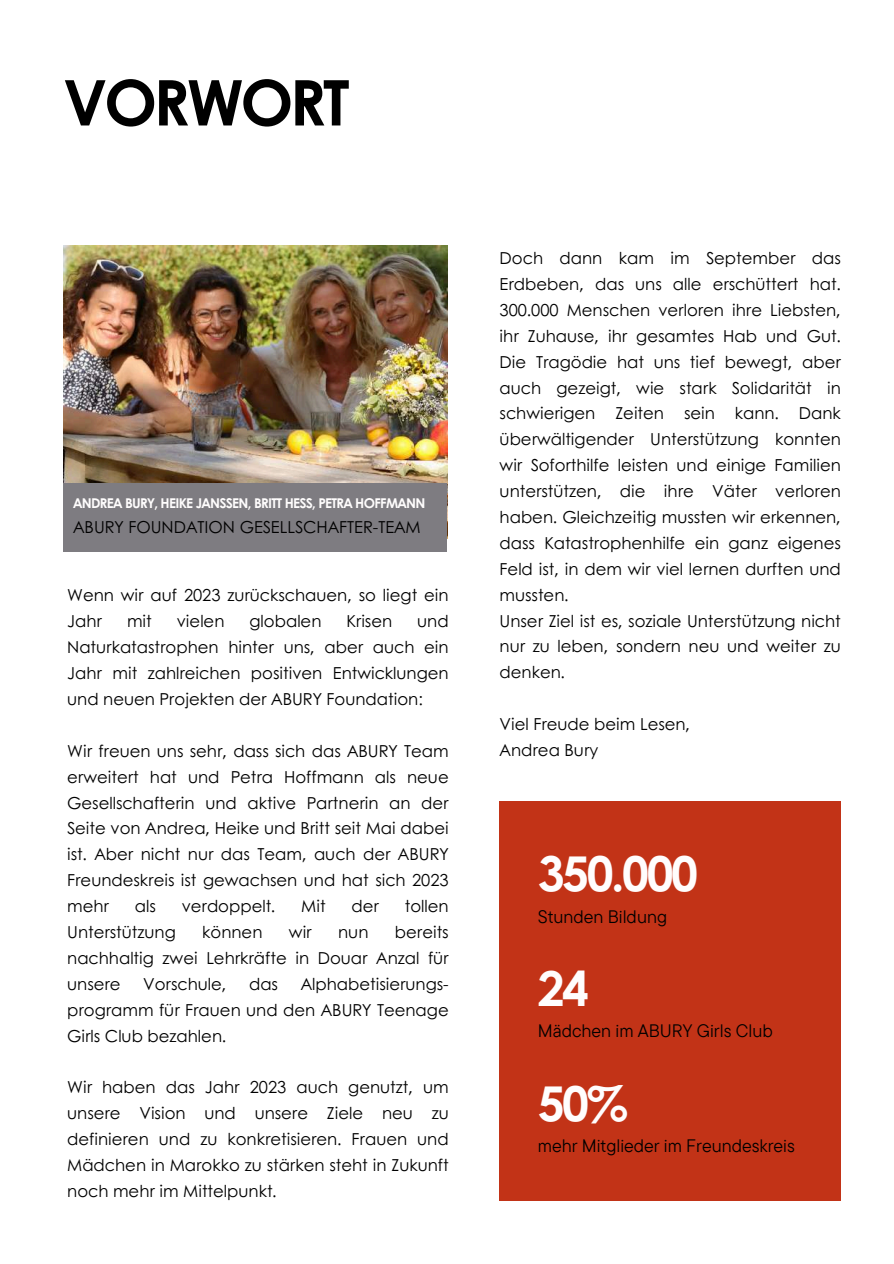
<style>
.page{position:relative;width:894px;height:1264px;background:#fff}
.page>*{position:absolute;margin:0;border:0;box-sizing:border-box;transform-origin:0 0}
.t1{font:700 63px "Century Gothic";letter-spacing:-.05em;color:#000}
.t2{font:700 48px "Century Gothic";letter-spacing:-.05em;color:#fffdfd}
.t3{font:18px "TT Commons Pro";color:#000}
.t4{font:16.5px/25.8px "Century Gothic";color:#000;text-align:justify}
.t5{font:700 13.5px "Century Gothic";letter-spacing:-.05em;color:#fffdfd}
</style>
<div class="page">
<img style="left:63px;top:246px;width:384px;height:292px">
<div style="left:63px;top:483px;width:383px;height:69px;background:#7e7c81"></div>
<div style="left:499px;top:800px;width:341px;height:400px;background:#c23317"></div>
<h1 class="t1" style="left:63px;top:55px;width:288px">VORWORT</h1>
<p class="t5" style="left:73px;top:492px;width:354px">ANDREA BURY, HEIKE JANSSEN, BRITT HESS, PETRA HOFFMANN</p>
<p class="t4" style="left:73px;top:513px;width:349px">ABURY FOUNDATION GESELLSCHAFTER-TEAM</p>
<p class="t4" style="left:67px;top:582px;width:383px">Wenn wir auf 2023 zurückschauen, so liegt ein<br>Jahr</p>
<p class="t4" style="left:127px;top:607px;width:26px">mit</p>
<p class="t4" style="left:177px;top:607px;width:49px">vielen</p>
<p class="t4" style="left:249px;top:607px;width:73px">globalen</p>
<p class="t4" style="left:346px;top:607px;width:47px">Krisen</p>
<p class="t4" style="left:67px;top:607px;width:383px;text-indent:350px">und Naturkatastrophen hinter uns, aber auch ein Jahr mit zahlreichen positiven Entwicklungen und neuen Projekten der ABURY Foundation:</p>
<p class="t4" style="left:67px;top:737px;width:383px">Wir freuen uns sehr, dass sich das ABURY Team erweitert hat und Petra Hoffmann als neue Gesellschafterin und aktive Partnerin an der Seite von Andrea, Heike und Britt seit Mai dabei ist. Aber nicht nur das Team, auch der ABURY Freundeskreis ist gewachsen und hat sich 2023 mehr</p>
<p class="t4" style="left:135px;top:892px;width:22px">als</p>
<p class="t4" style="left:182px;top:892px;width:95px">verdoppelt.</p>
<p class="t4" style="left:301px;top:892px;width:26px">Mit</p>
<p class="t4" style="left:351px;top:892px;width:29px">der</p>
<p class="t4" style="left:405px;top:892px;width:45px">tollen</p>
<p class="t4" style="left:67px;top:918px;width:110px">Unterstützung</p>
<p class="t4" style="left:202px;top:918px;width:62px">können</p>
<p class="t4" style="left:289px;top:918px;width:24px">wir</p>
<p class="t4" style="left:338px;top:918px;width:32px">nun</p>
<p class="t4" style="left:67px;top:918px;width:383px;text-indent:327px">bereits nachhaltig zwei Lehrkräfte in Douar Anzal für unsere</p>
<p class="t4" style="left:67px;top:970px;width:383px;text-indent:233px">Alphabetisierungs&shy;programm für Frauen und den ABURY Teenage Girls Club bezahlen.</p>
<p class="t4" style="left:67px;top:1073px;width:383px">Wir haben das Jahr 2023 auch genutzt, um unsere Vision und unsere Ziele neu zu definieren und zu konkretisieren. Frauen und Mädchen in Marokko zu stärken steht in Zukunft noch mehr im Mittelpunkt.</p>
<p class="t4" style="left:143px;top:970px;width:85px">Vorschule,</p>
<p class="t4" style="left:249px;top:970px;width:30px">das</p>
<p class="t4" style="left:499px;top:244px;width:342px;text-align:left">Doch dann kam im September das Erdbeben, das uns alle erschüttert hat.<br>300.000 Menschen verloren ihre Liebsten, ihr Zuhause, ihr gesamtes Hab und Gut.<br>Die Tragödie hat uns tief bewegt, aber auch gezeigt, wie stark Solidarität in schwierigen Zeiten sein kann. Dank überwältigender Unterstützung konnten wir Soforthilfe leisten und einige Familien unterstützen, die ihre Väter verloren haben. Gleichzeitig mussten wir erkennen, dass Katastrophenhilfe ein ganz eigenes Feld ist, in dem wir viel lernen durften und mussten.<br>Unser Ziel ist es, soziale Unterstützung nicht nur zu leben, sondern neu und weiter zu denken.</p>
<p class="t4" style="left:499px;top:710px;width:192px">Viel Freude beim Lesen,<br>Andrea Bury</p>
<h2 class="t2" style="left:537px;top:837px;width:162px">350.000</h2>
<p class="t3" style="left:537px;top:904px;width:131px">Stunden Bildung</p>
<h2 class="t2" style="left:537px;top:951px;width:53px">24</h2>
<p class="t3" style="left:537px;top:1019px;width:236px">Mädchen im ABURY Girls Club</p>
<h2 class="t2" style="left:537px;top:1067px;width:92px">50%</h2>
<p class="t3" style="left:537px;top:1134px;width:258px">mehr Mitglieder im Freundeskreis</p>
</div>
